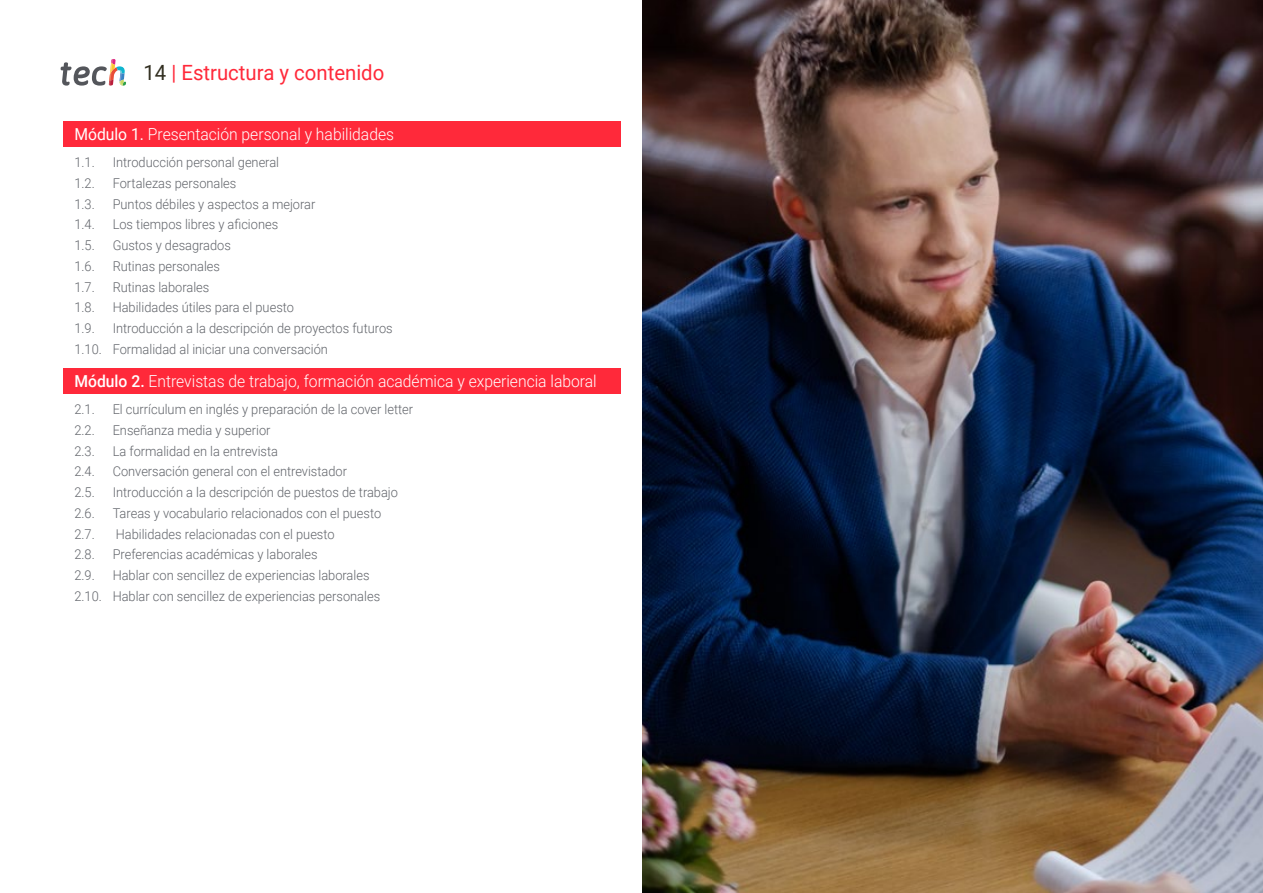
<style>
.page{position:relative;width:1263px;height:893px;background:#fff}
.page>*{position:absolute;margin:0;border:0;box-sizing:border-box;transform-origin:0 0}
.t1{font:21px "Roboto";color:#ff293a}
.t2{font:300 16.5px "Roboto";color:#fff;scale:.95 1}
.t3{font:300 13.5px/20.7px "Roboto";color:#61646a;scale:.95 1}
.s1{color:#312e20}
.s2{font-weight:400}
.s3{font-weight:500}
</style>
<div class="page">
<svg style="left:61px;top:59px;width:65px;height:27px"></svg>
<img style="left:642px;top:0;width:621px;height:893px">
<div style="left:63px;top:121px;width:558px;height:25px;background:#ff293a"></div>
<div style="left:63px;top:368px;width:558px;height:25px;background:#ff293a"></div>
<h1 class="t1" style="left:144px;top:57px;width:242px"><span class="s1">14</span> | Estructura y contenido</h1>
<p class="t2" style="left:74px;top:123px;width:338px"><span class="s2">Módulo 1.</span> Presentación personal y habilidades</p>
<p class="t3" style="left:74px;top:151px;width:23px">1.1.</p>
<p class="t3" style="left:113px;top:151px;width:177px">Introducción personal general</p>
<p class="t3" style="left:74px;top:172px;width:23px">1.2.</p>
<p class="t3" style="left:113px;top:172px;width:132px">Fortalezas personales</p>
<p class="t3" style="left:74px;top:193px;width:23px">1.3.</p>
<p class="t3" style="left:113px;top:193px;width:215px">Puntos débiles y aspectos a mejorar</p>
<p class="t3" style="left:74px;top:214px;width:23px">1.4.</p>
<p class="t3" style="left:113px;top:214px;width:176px">Los tiempos libres y aficiones</p>
<p class="t3" style="left:74px;top:234px;width:23px">1.5.</p>
<p class="t3" style="left:113px;top:234px;width:126px">Gustos y desagrados</p>
<p class="t3" style="left:74px;top:255px;width:23px">1.6.</p>
<p class="t3" style="left:113px;top:255px;width:114px">Rutinas personales</p>
<p class="t3" style="left:74px;top:276px;width:23px">1.7.</p>
<p class="t3" style="left:113px;top:276px;width:103px">Rutinas laborales</p>
<p class="t3" style="left:74px;top:297px;width:23px">1.8.</p>
<p class="t3" style="left:113px;top:297px;width:192px">Habilidades útiles para el puesto</p>
<p class="t3" style="left:74px;top:317px;width:23px">1.9.</p>
<p class="t3" style="left:74px;top:317px;width:337px;text-indent:38px">Introducción a la descripción de proyectos futuros<br>1.10. Formalidad al iniciar una conversación</p>
<p class="t2" style="left:74px;top:370px;width:551px"><span class="s3">Módulo 2.</span> Entrevistas de trabajo, formación académica y experiencia laboral</p>
<p class="t3" style="left:74px;top:398px;width:23px">2.1.</p>
<p class="t3" style="left:113px;top:398px;width:318px">El currículum en inglés y preparación de la cover letter</p>
<p class="t3" style="left:74px;top:419px;width:23px">2.2.</p>
<p class="t3" style="left:113px;top:419px;width:168px">Enseñanza media y superior</p>
<p class="t3" style="left:74px;top:440px;width:23px">2.3.</p>
<p class="t3" style="left:113px;top:440px;width:176px">La formalidad en la entrevista</p>
<p class="t3" style="left:74px;top:461px;width:23px">2.4.</p>
<p class="t3" style="left:113px;top:461px;width:248px">Conversación general con el entrevistador</p>
<p class="t3" style="left:74px;top:481px;width:23px">2.5.</p>
<p class="t3" style="left:113px;top:481px;width:302px">Introducción a la descripción de puestos de trabajo</p>
<p class="t3" style="left:74px;top:502px;width:23px">2.6.</p>
<p class="t3" style="left:113px;top:502px;width:284px">Tareas y vocabulario relacionados con el puesto</p>
<p class="t3" style="left:74px;top:523px;width:23px">2.7.</p>
<p class="t3" style="left:116px;top:523px;width:232px">Habilidades relacionadas con el puesto</p>
<p class="t3" style="left:74px;top:544px;width:23px">2.8.</p>
<p class="t3" style="left:113px;top:544px;width:217px">Preferencias académicas y laborales</p>
<p class="t3" style="left:74px;top:564px;width:23px">2.9.</p>
<p class="t3" style="left:74px;top:564px;width:323px;text-indent:38px">Hablar con sencillez de experiencias laborales<br>2.10. Hablar con sencillez de experiencias personales</p>
</div>
